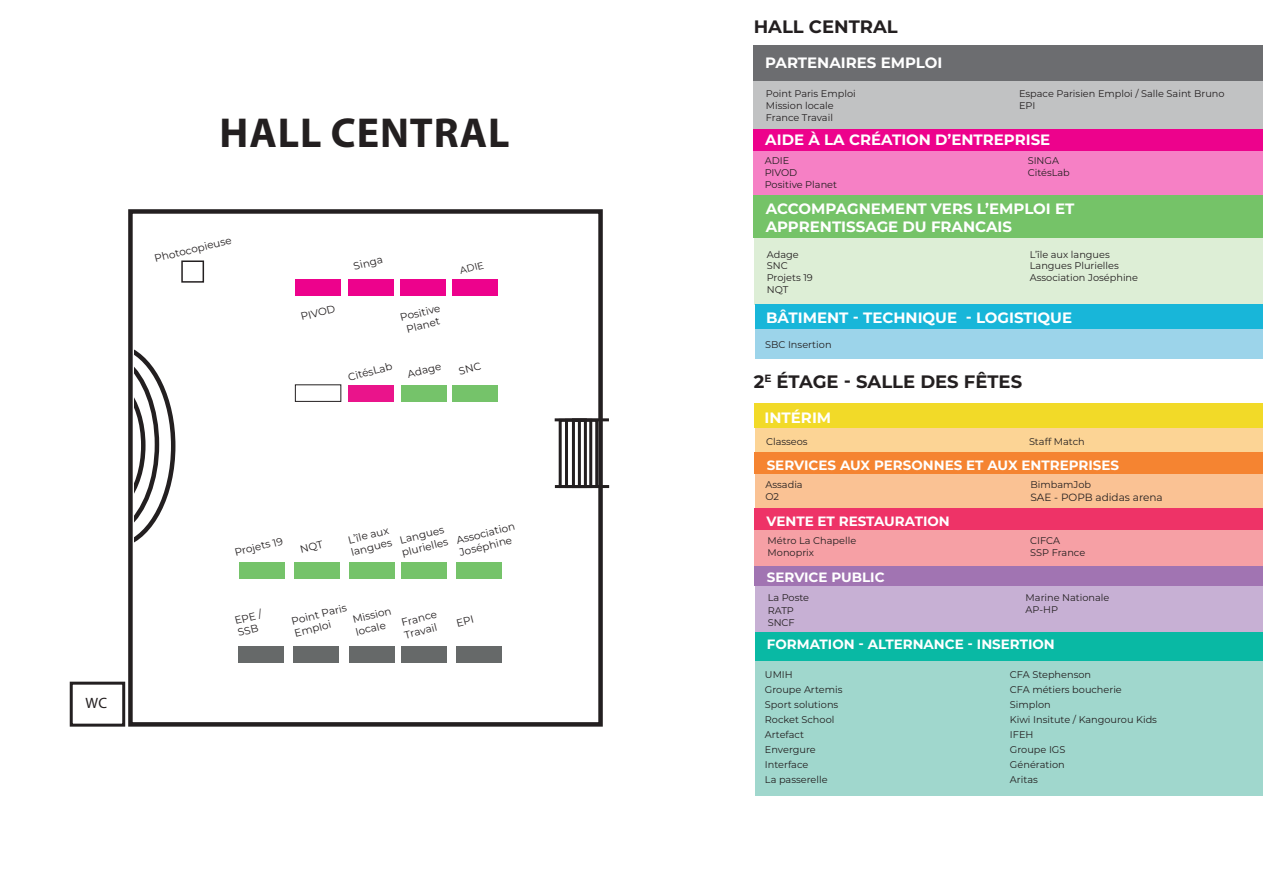
<style>
.page{position:relative;width:1263px;height:893px;background:#fff}
.page>*{position:absolute;margin:0;border:0;box-sizing:border-box;transform-origin:0 0}
.t1{font:700 42px "Myriad Pro";letter-spacing:.02em;color:#231f20}
.t2{font:700 18px "Montserrat";color:#231f20}
.t3{font:700 15px "Montserrat";color:#fff}
.t4{font:15px "Myriad Pro";color:#231f20}
.t5{font:700 13.5px "Montserrat";color:#fff}
.t6{font:10.5px/12.6px "Montserrat";color:#231f20;text-align:center}
.t7{font:9.75px "Montserrat";color:#231f20}
</style>
<div class="page">
<svg style="left:554px;top:418px;width:56px;height:71px"></svg>
<svg style="left:134px;top:349px;width:42px;height:194px"></svg>
<div style="left:128px;top:209px;width:475px;height:518px;border:4px solid #231f20"></div>
<div style="left:402px;top:562px;width:45px;height:17px;background:#75c36a"></div>
<div style="left:456px;top:562px;width:45px;height:17px;background:#75c36a"></div>
<div style="left:349px;top:562px;width:45px;height:17px;background:#75c36a"></div>
<div style="left:294px;top:562px;width:46px;height:17px;background:#75c36a"></div>
<div style="left:240px;top:562px;width:45px;height:17px;background:#75c36a"></div>
<div style="left:754px;top:126px;width:509px;height:69px;background:#f680c5"></div>
<div style="left:755px;top:235px;width:508px;height:70px;background:#ddeed6"></div>
<div style="left:755px;top:403px;width:508px;height:49px;background:#fcd495"></div>
<div style="left:755px;top:464px;width:508px;height:49px;background:#fac294"></div>
<div style="left:754px;top:126px;width:509px;height:25px;background:#ed028c"></div>
<div style="left:754px;top:195px;width:509px;height:43px;background:#75c368"></div>
<div style="left:755px;top:403px;width:508px;height:25px;background:#f2da28"></div>
<div style="left:181px;top:260px;width:23px;height:23px;border:2px solid #231f20"></div>
<div style="left:452px;top:280px;width:46px;height:16px;background:#ed028c"></div>
<div style="left:400px;top:280px;width:46px;height:16px;background:#ed028c"></div>
<div style="left:348px;top:280px;width:45px;height:16px;background:#ed028c"></div>
<div style="left:295px;top:280px;width:46px;height:16px;background:#ed028c"></div>
<div style="left:452px;top:385px;width:45px;height:17px;background:#75c36a"></div>
<div style="left:401px;top:385px;width:45px;height:17px;background:#75c36a"></div>
<div style="left:348px;top:385px;width:46px;height:17px;background:#ea148b"></div>
<div style="left:295px;top:384px;width:46px;height:18px;border:1px solid #231f20"></div>
<div style="left:238px;top:646px;width:45px;height:16px;background:#666969"></div>
<div style="left:349px;top:646px;width:45px;height:17px;background:#666969"></div>
<div style="left:293px;top:646px;width:46px;height:17px;background:#666969"></div>
<div style="left:456px;top:646px;width:45px;height:17px;background:#666969"></div>
<div style="left:402px;top:646px;width:45px;height:17px;background:#666969"></div>
<div style="left:754px;top:59px;width:509px;height:69px;background:#c1c2c3"></div>
<div style="left:754px;top:45px;width:509px;height:36px;background:#6c6d70"></div>
<div style="left:755px;top:304px;width:508px;height:55px;background:#9cd4ea"></div>
<div style="left:755px;top:305px;width:508px;height:24px;background:#18b6d9"></div>
<div style="left:755px;top:586px;width:508px;height:46px;background:#c7b0d4"></div>
<div style="left:755px;top:565px;width:508px;height:21px;background:#a174b2"></div>
<div style="left:755px;top:530px;width:508px;height:36px;background:#f6a0a5"></div>
<div style="left:755px;top:509px;width:508px;height:21px;background:#ee3367"></div>
<div style="left:755px;top:452px;width:508px;height:22px;background:#f58431"></div>
<div style="left:755px;top:632px;width:508px;height:163px;background:#a0d7cd"></div>
<div style="left:755px;top:632px;width:508px;height:28px;background:#09b9a4"></div>
<div style="left:70px;top:682px;width:55px;height:45px;border:3px solid #231f20"></div>
<p class="t1" style="left:220px;top:105px;width:292px">HALL CENTRAL</p>
<p class="t6" style="left:153px;top:252px;width:81px;rotate:-14deg">Photocopieuse</p>
<p class="t6" style="left:352px;top:260px;width:31px;rotate:-14deg">Singa</p>
<p class="t6" style="left:299px;top:310px;width:37px;rotate:-14deg">PIVOD</p>
<p class="t6" style="left:399px;top:311px;width:42px;rotate:-14deg">Positive<br>Planet</p>
<p class="t6" style="left:346px;top:370px;width:47px;rotate:-14deg">CitésLab</p>
<p class="t6" style="left:406px;top:368px;width:36px;rotate:-14deg">Adage</p>
<p class="t7" style="left:458px;top:264px;width:26px;rotate:-14deg">ADIE</p>
<p class="t4" style="left:85px;top:694px;width:23px">WC</p>
<p class="t6" style="left:233px;top:546px;width:51px;rotate:-14deg">Projets 19</p>
<p class="t6" style="left:455px;top:534px;width:62px;rotate:-14deg">Association</p>
<p class="t6" style="left:398px;top:534px;width:47px;rotate:-14deg">Langues</p>
<p class="t6" style="left:347px;top:533px;width:43px;rotate:-14deg">L’île aux</p>
<p class="t6" style="left:349px;top:546px;width:43px;rotate:-14deg">langues</p>
<p class="t6" style="left:458px;top:546px;width:55px;rotate:-14deg">Joséphine</p>
<p class="t6" style="left:400px;top:546px;width:49px;rotate:-14deg">plurielles</p>
<p class="t6" style="left:233px;top:614px;width:29px;rotate:-14deg">EPE /</p>
<p class="t6" style="left:290px;top:614px;width:58px;text-align:left;rotate:-14deg">Point Paris<br>Emploi</p>
<p class="t6" style="left:351px;top:613px;width:41px;rotate:-14deg">Mission</p>
<p class="t6" style="left:354px;top:626px;width:32px;rotate:-14deg">locale</p>
<p class="t6" style="left:400px;top:616px;width:38px;rotate:-14deg">France</p>
<p class="t6" style="left:403px;top:628px;width:35px;rotate:-14deg">Travail</p>
<p class="t2" style="left:754px;top:13px;width:145px">HALL CENTRAL</p>
<p class="t3" style="left:765px;top:52px;width:179px">PARTENAIRES EMPLOI</p>
<p class="t7" style="left:766px;top:87px;width:91px">Point Paris Emploi</p>
<p class="t7" style="left:766px;top:99px;width:69px">Mission locale</p>
<p class="t7" style="left:766px;top:110px;width:69px">France Travail</p>
<p class="t7" style="left:1019px;top:87px;width:207px">Espace Parisien Emploi / Salle Saint Bruno</p>
<p class="t7" style="left:1019px;top:99px;width:18px">EPI</p>
<p class="t3" style="left:765px;top:129px;width:287px">AIDE À LA CRÉATION D’ENTREPRISE</p>
<p class="t7" style="left:765px;top:154px;width:26px">ADIE</p>
<p class="t7" style="left:765px;top:166px;width:34px">PIVOD</p>
<p class="t7" style="left:765px;top:178px;width:74px">Positive Planet</p>
<p class="t7" style="left:1028px;top:154px;width:33px">SINGA</p>
<p class="t7" style="left:1028px;top:166px;width:44px">CitésLab</p>
<p class="t3" style="left:766px;top:198px;width:310px">ACCOMPAGNEMENT VERS L’EMPLOI ET</p>
<p class="t3" style="left:766px;top:216px;width:248px">APPRENTISSAGE DU FRANCAIS</p>
<p class="t7" style="left:767px;top:248px;width:33px">Adage</p>
<p class="t7" style="left:767px;top:259px;width:22px">SNC</p>
<p class="t7" style="left:767px;top:271px;width:47px">Projets 19</p>
<p class="t7" style="left:767px;top:283px;width:23px">NQT</p>
<p class="t7" style="left:1030px;top:248px;width:82px">L’île aux langues</p>
<p class="t7" style="left:1030px;top:259px;width:91px">Langues Plurielles</p>
<p class="t7" style="left:1030px;top:271px;width:110px">Association Joséphine</p>
<p class="t3" style="left:766px;top:307px;width:307px">BÂTIMENT - TECHNIQUE - LOGISTIQUE</p>
<p class="t7" style="left:765px;top:337px;width:68px">SBC Insertion</p>
<p class="t2" style="left:754px;top:369px;width:270px">2<sup>E</sup> ÉTAGE - SALLE DES FÊTES</p>
<p class="t3" style="left:764px;top:407px;width:68px">INTÉRIM</p>
<p class="t7" style="left:766px;top:435px;width:43px">Classeos</p>
<p class="t7" style="left:1029px;top:435px;width:57px">Staff Match</p>
<p class="t5" style="left:767px;top:455px;width:354px">SERVICES AUX PERSONNES ET AUX ENTREPRISES</p>
<p class="t7" style="left:765px;top:478px;width:39px">Assadia</p>
<p class="t7" style="left:765px;top:489px;width:15px">O2</p>
<p class="t5" style="left:766px;top:511px;width:185px">VENTE ET RESTAURATION</p>
<p class="t7" style="left:768px;top:534px;width:90px">Métro La Chapelle</p>
<p class="t7" style="left:768px;top:545px;width:48px">Monoprix</p>
<p class="t5" style="left:767px;top:567px;width:119px">SERVICE PUBLIC</p>
<p class="t7" style="left:768px;top:591px;width:43px">La Poste</p>
<p class="t7" style="left:768px;top:604px;width:28px">RATP</p>
<p class="t7" style="left:768px;top:616px;width:29px">SNCF</p>
<p class="t7" style="left:1030px;top:478px;width:62px">BimbamJob</p>
<p class="t6" style="left:1030px;top:490px;width:134px">SAE - POPB adidas arena</p>
<p class="t7" style="left:1030px;top:534px;width:31px">CIFCA</p>
<p class="t7" style="left:1030px;top:545px;width:57px">SSP France</p>
<p class="t7" style="left:1025px;top:591px;width:85px">Marine Nationale</p>
<p class="t7" style="left:1025px;top:603px;width:34px">AP-HP</p>
<p class="t5" style="left:767px;top:635px;width:289px">FORMATION - ALTERNANCE - INSERTION</p>
<p class="t7" style="left:765px;top:668px;width:29px">UMIH</p>
<p class="t7" style="left:765px;top:683px;width:79px">Groupe Artemis</p>
<p class="t7" style="left:765px;top:698px;width:75px">Sport solutions</p>
<p class="t7" style="left:765px;top:713px;width:71px">Rocket School</p>
<p class="t7" style="left:765px;top:728px;width:41px">Artefact</p>
<p class="t7" style="left:765px;top:743px;width:52px">Envergure</p>
<p class="t7" style="left:765px;top:758px;width:45px">Interface</p>
<p class="t7" style="left:765px;top:773px;width:64px">La passerelle</p>
<p class="t7" style="left:1010px;top:668px;width:83px">CFA Stephenson</p>
<p class="t7" style="left:1010px;top:683px;width:113px">CFA métiers boucherie</p>
<p class="t7" style="left:1010px;top:698px;width:42px">Simplon</p>
<p class="t7" style="left:1010px;top:713px;width:149px">Kiwi Insitute / Kangourou Kids</p>
<p class="t7" style="left:1010px;top:728px;width:25px">IFEH</p>
<p class="t7" style="left:1010px;top:743px;width:57px">Groupe IGS</p>
<p class="t7" style="left:1010px;top:758px;width:56px">Génération</p>
<p class="t7" style="left:1010px;top:773px;width:29px">Aritas</p>
</div>
